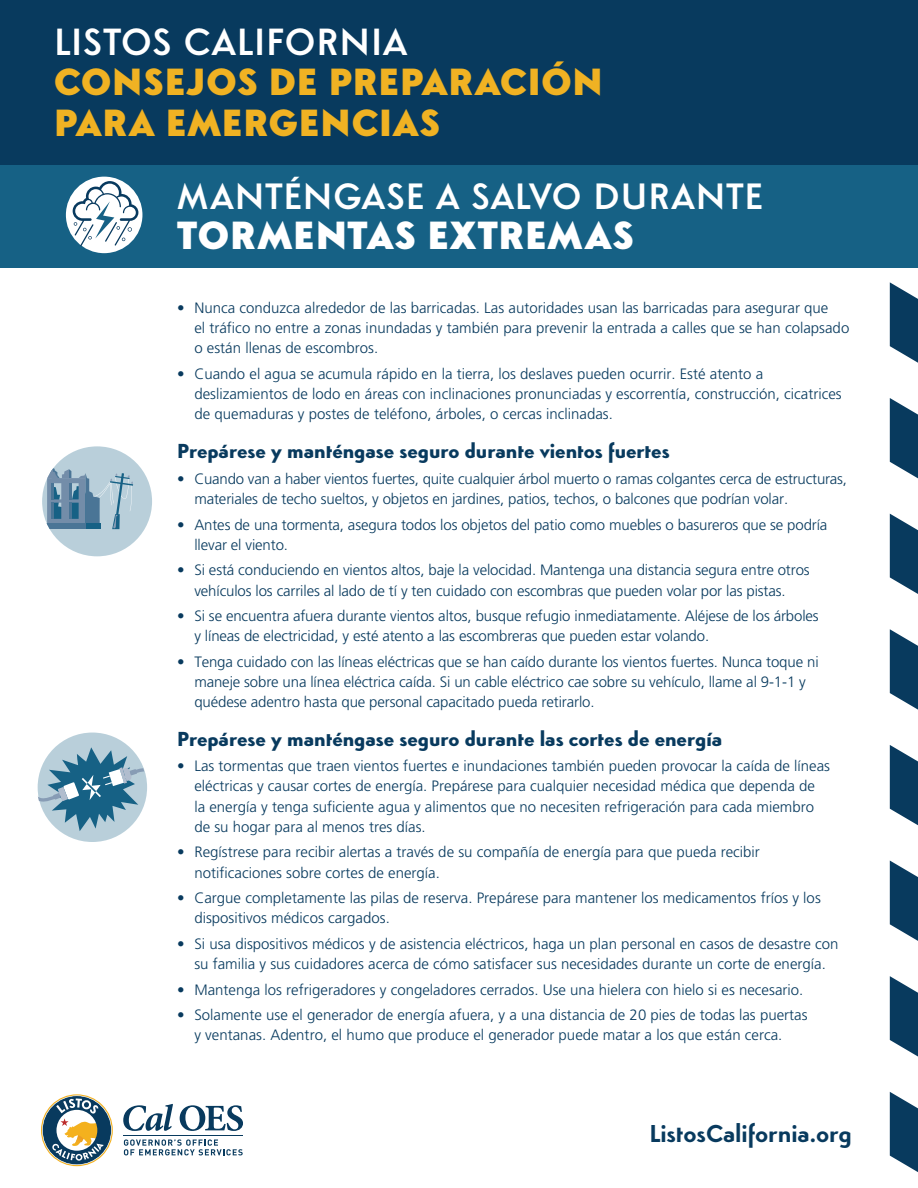
<style>
.page{position:relative;width:918px;height:1188px;background:#fff}
.page>*{position:absolute;margin:0;border:0;box-sizing:border-box;transform-origin:0 0}
.t1{font:900 40.8px "Simplo";letter-spacing:.03em;color:#fff}
.t2{font:900 39.3px/40.5px "Simplo";letter-spacing:.025em;color:#f0b223}
.t3{font:600 39.3px "Simplo";letter-spacing:.025em;color:#fff}
.t4{font:600 37.95px "Simplo";letter-spacing:.025em;color:#fff}
.t5{font:700 25.35px "Simplo";color:#083a5e}
.t6{font:800 21px "Simplo";color:#083a5e}
.t7{font:300 15px/20.2px "Frutiger LT Pro";color:#083a5e}
</style>
<div class="page">
<div style="left:38px;top:733px;width:109px;height:109px;background:#b9cfda;border-radius:50%"></div>
<svg style="left:37px;top:747px;width:110px;height:84px"></svg>
<svg style="left:890px;top:282px;width:28px;height:81px"></svg>
<svg style="left:890px;top:398px;width:28px;height:80px"></svg>
<svg style="left:890px;top:514px;width:28px;height:80px"></svg>
<svg style="left:890px;top:629px;width:28px;height:81px"></svg>
<svg style="left:890px;top:745px;width:28px;height:80px"></svg>
<svg style="left:890px;top:861px;width:28px;height:80px"></svg>
<svg style="left:890px;top:976px;width:28px;height:81px"></svg>
<svg style="left:890px;top:1092px;width:28px;height:80px"></svg>
<hr style="left:123px;top:1135px;width:120px;height:1px;background:#083a5e">
<svg style="left:123px;top:1104px;width:50px;height:27px"></svg>
<svg style="left:180px;top:1105px;width:63px;height:26px"></svg>
<svg style="left:124px;top:1139px;width:119px;height:16px"></svg>
<svg style="left:41px;top:1094px;width:72px;height:72px"></svg>
<div style="left:42px;top:446px;width:110px;height:110px;background:#b9cfda;border-radius:50%"></div>
<svg style="left:47px;top:462px;width:86px;height:67px"></svg>
<div style="left:0;top:0;width:918px;height:202px;background:#083a5e"></div>
<div style="left:0;top:165px;width:918px;height:103px;background:#166185"></div>
<div style="left:66px;top:177px;width:76px;height:76px;background:#fff;border-radius:50%"></div>
<svg style="left:73px;top:181px;width:65px;height:65px"></svg>
<h2 class="t3" style="left:54px;top:19px;width:355px">LISTOS CALIFORNIA</h2>
<h2 class="t2" style="left:54px;top:62px;width:550px">CONSEJOS DE PREPARACIÓN<br>PARA EMERGENCIAS</h2>
<h3 class="t4" style="left:177px;top:174px;width:587px">MANTÉNGASE A SALVO DURANTE</h3>
<h1 class="t1" style="left:177px;top:212px;width:458px">TORMENTAS EXTREMAS</h1>
<p class="t7" style="left:194px;top:298px;width:656px;text-indent:-17px">• Nunca conduzca alrededor de las barricadas. Las autoridades usan las barricadas para asegurar que<br>el tráfico no entre a zonas inundadas y también para prevenir la entrada a calles que se han colapsado o están llenas de escombros.</p>
<p class="t7" style="left:194px;top:364px;width:649px;text-indent:-17px">• Cuando el agua se acumula rápido en la tierra, los deslaves pueden ocurrir. Esté atento a deslizamientos de lodo en áreas con inclinaciones pronunciadas y escorrentía, construcción, cicatrices de quemaduras y postes de teléfono, árboles, o cercas inclinadas.</p>
<h3 class="t6" style="left:177px;top:439px;width:494px">Prepárese y manténgase seguro durante vientos fuertes</h3>
<p class="t7" style="left:194px;top:469px;width:654px;text-indent:-17px">• Cuando van a haber vientos fuertes, quite cualquier árbol muerto o ramas colgantes cerca de estructuras, materiales de techo sueltos, y objetos en jardines, patios, techos, o balcones que podrían volar.</p>
<p class="t7" style="left:194px;top:515px;width:635px;text-indent:-17px">• Antes de una tormenta, asegura todos los objetos del patio como muebles o basureros que se podría llevar el viento.</p>
<p class="t7" style="left:177px;top:560px;width:634px;text-align:center">• Si está conduciendo en vientos altos, baje la velocidad. Mantenga una distancia segura entre otros vehículos los carriles al lado de tí y ten cuidado con escombras que pueden volar por las pistas.</p>
<p class="t7" style="left:194px;top:606px;width:626px;text-indent:-17px">• Si se encuentra afuera durante vientos altos, busque refugio inmediatamente. Aléjese de los árboles y líneas de electricidad, y esté atento a las escombreras que pueden estar volando.</p>
<p class="t7" style="left:194px;top:652px;width:626px;text-indent:-17px">• Tenga cuidado con las líneas eléctricas que se han caído durante los vientos fuertes. Nunca toque ni maneje sobre una línea eléctrica caída. Si un cable eléctrico cae sobre su vehículo, llame al 9-1-1 y quédese adentro hasta que personal capacitado pueda retirarlo.</p>
<h3 class="t6" style="left:177px;top:726px;width:547px">Prepárese y manténgase seguro durante las cortes de energía</h3>
<p class="t7" style="left:194px;top:756px;width:637px;text-indent:-17px">• Las tormentas que traen vientos fuertes e inundaciones también pueden provocar la caída de líneas eléctricas y causar cortes de energía. Prepárese para cualquier necesidad médica que dependa de<br>la energía y tenga suficiente agua y alimentos que no necesiten refrigeración para cada miembro de su hogar para al menos tres días.</p>
<p class="t7" style="left:194px;top:842px;width:567px;text-indent:-17px">• Regístrese para recibir alertas a través de su compañía de energía para que pueda recibir notificaciones sobre cortes de energía.</p>
<p class="t7" style="left:194px;top:888px;width:628px;text-indent:-17px">• Cargue completamente las pilas de reserva. Prepárese para mantener los medicamentos fríos y los dispositivos médicos cargados.</p>
<p class="t7" style="left:177px;top:934px;width:663px;text-align:center">• Si usa dispositivos médicos y de asistencia eléctricos, haga un plan personal en casos de desastre con su familia y sus cuidadores acerca de cómo satisfacer sus necesidades durante un corte de energía.</p>
<p class="t7" style="left:177px;top:980px;width:628px">• Mantenga los refrigeradores y congeladores cerrados. Use una hielera con hielo si es necesario.</p>
<p class="t7" style="left:177px;top:1005px;width:632px;text-align:center">• Solamente use el generador de energía afuera, y a una distancia de 20 pies de todas las puertas y ventanas. Adentro, el humo que produce el generador puede matar a los que están cerca.</p>
<h3 class="t5" style="left:650px;top:1119px;width:204px">ListosCalifornia.org</h3>
</div>
